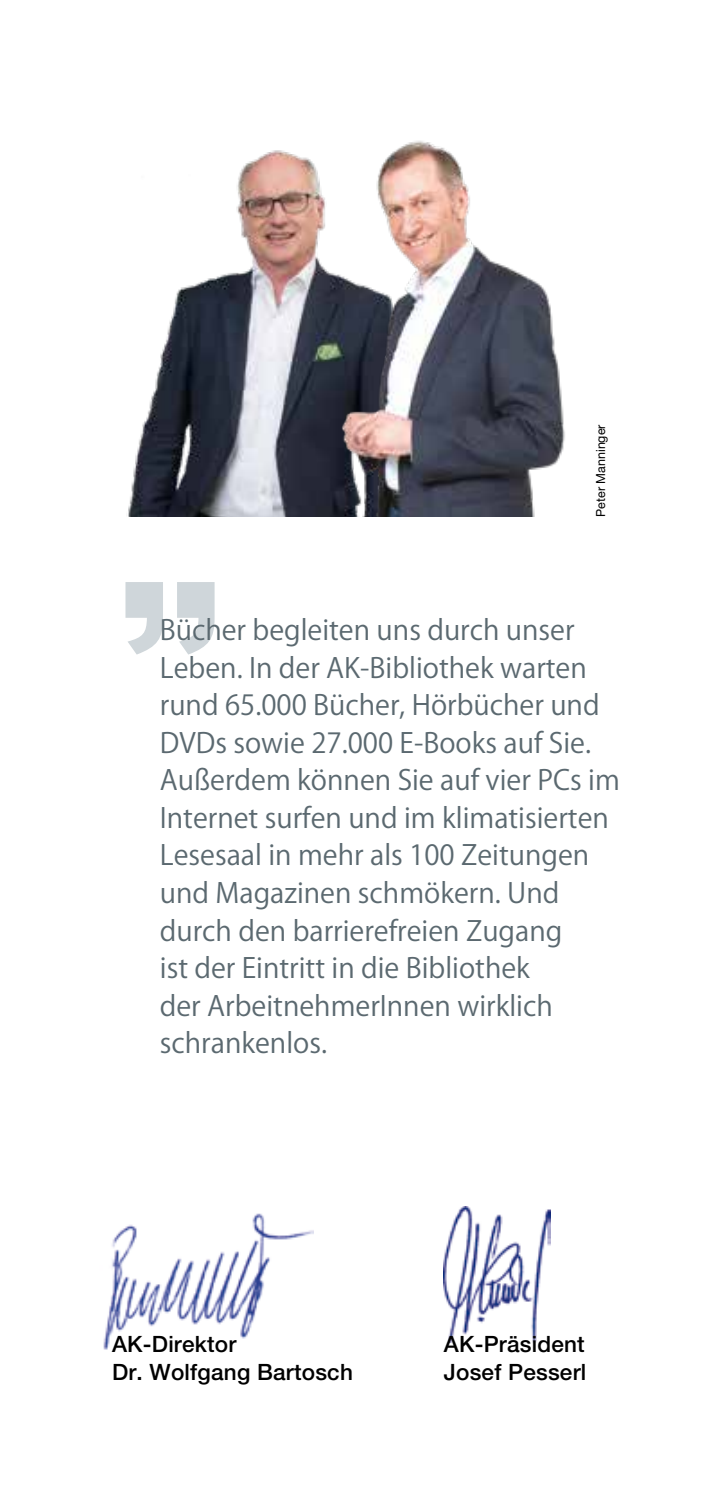
<style>
.page{position:relative;width:709px;height:1489px;background:#fff}
.page>*{position:absolute;margin:0;border:0;box-sizing:border-box;transform-origin:0 0}
.t1{font:27.5px/37.5px "Koz Go Pro";color:#5b6970}
.t2{font:500 22.5px "Helvetica Neue LT";letter-spacing:.01em;color:#000}
.t3{font:12.5px "Helvetica Neue";color:#000}
</style>
<div class="page">
<svg style="left:177px;top:582px;width:37px;height:72px"></svg>
<svg style="left:125px;top:582px;width:38px;height:72px"></svg>
<img style="left:128px;top:150px;width:209px;height:367px">
<img style="left:337px;top:140px;width:228px;height:377px">
<img style="left:103px;top:1213px;width:211px;height:137px">
<img style="left:444px;top:1206px;width:106px;height:135px">
<p class="t3" style="left:593px;top:517px;width:94px;rotate:-90deg">Peter Manninger</p>
<p class="t1" style="left:160px;top:612px;width:441px">Bücher begleiten uns durch unser<br>Leben. In der AK-Bibliothek warten rund 65.000 Bücher, Hörbücher und</p>
<p class="t1" style="left:160px;top:724px;width:461px">DVDs sowie 27.000 E-Books auf Sie.<br>Außerdem können Sie auf vier PCs im<br>Internet surfen und im klimatisierten<br>Lesesaal in mehr als 100 Zeitungen und Magazinen schmökern. Und durch den barrierefreien Zugang<br>ist der Eintritt in die Bibliothek<br>der ArbeitnehmerInnen wirklich schrankenlos.</p>
<p class="t2" style="left:112px;top:1330px;width:126px">AK-Direktor</p>
<p class="t2" style="left:444px;top:1330px;width:142px">AK-Präsident</p>
<p class="t2" style="left:112px;top:1358px;width:242px">Dr. Wolfgang Bartosch</p>
<p class="t2" style="left:444px;top:1358px;width:144px">Josef Pesserl</p>
</div>
